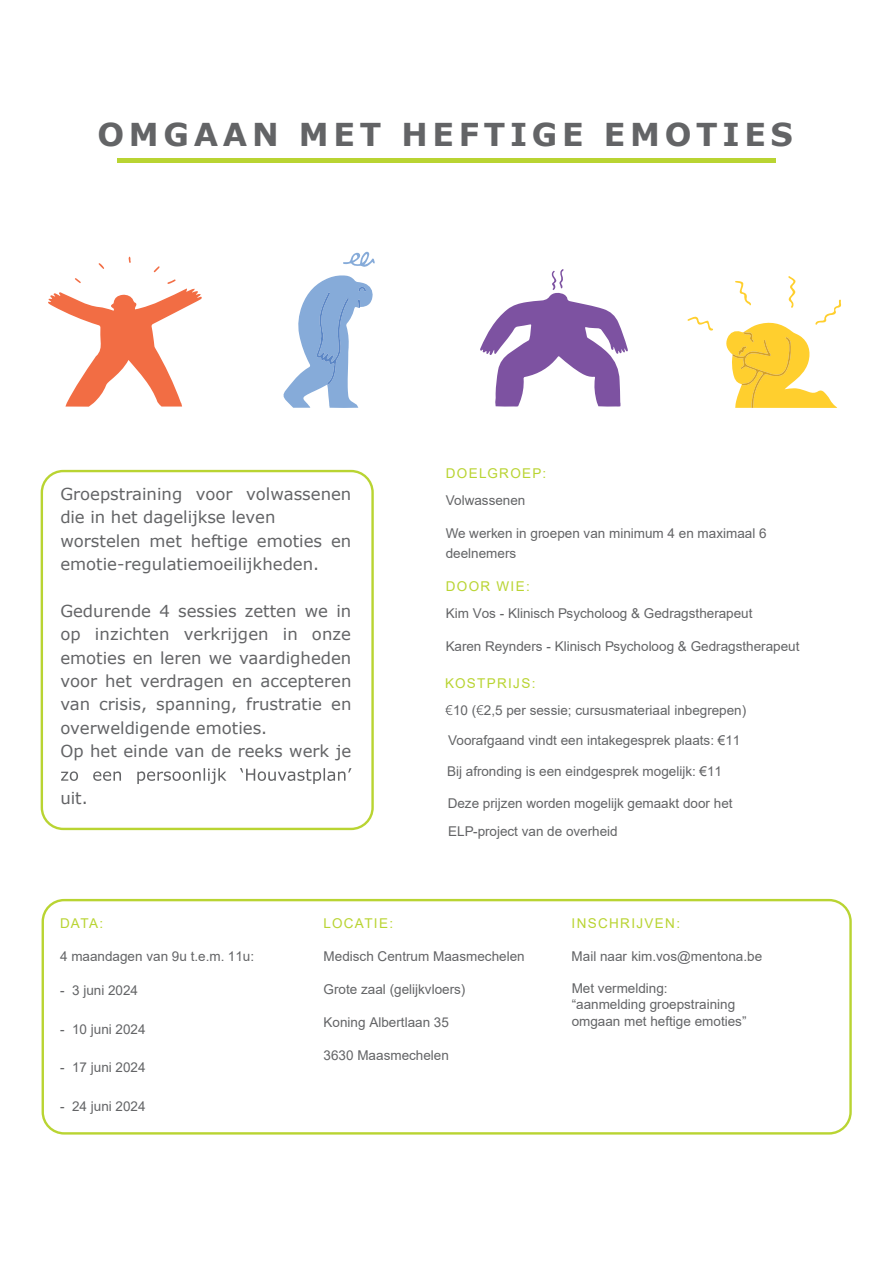
<style>
.page{position:relative;width:893px;height:1263px;background:#fff}
.page>*{position:absolute;margin:0;border:0;box-sizing:border-box;transform-origin:0 0}
.t1{font:700 31.5px "Verdana";letter-spacing:.15em;color:#636466}
.t2{font:16.5px/23.4px "Verdana";color:#636466}
.t3{font:13.5px/16.2px "Arial";color:#636466}
.t4{font:13.5px "Arial";letter-spacing:.1em;color:#b9d432}
</style>
<div class="page">
<div style="left:42px;top:899px;width:810px;height:235px;border:2px solid #b9d432;border-radius:21px"></div>
<svg style="left:61px;top:768px;width:290px;height:16px"></svg>
<svg style="left:445px;top:705px;width:8px;height:10px"></svg>
<svg style="left:476px;top:705px;width:7px;height:10px"></svg>
<svg style="left:480px;top:269px;width:148px;height:138px"></svg>
<svg style="left:343px;top:251px;width:32px;height:16px"></svg>
<svg style="left:687px;top:317px;width:26px;height:14px"></svg>
<svg style="left:153px;top:266px;width:7px;height:6px"></svg>
<svg style="left:98px;top:263px;width:6px;height:6px"></svg>
<svg style="left:128px;top:257px;width:3px;height:6px"></svg>
<svg style="left:48px;top:278px;width:154px;height:129px"></svg>
<svg style="left:283px;top:275px;width:90px;height:133px"></svg>
<svg style="left:726px;top:276px;width:116px;height:132px"></svg>
<div style="left:41px;top:470px;width:333px;height:360px;border:2px solid #b9d432;border-radius:21px"></div>
<hr style="left:117px;top:159px;width:659px;height:4px;background:#b9d432">
<h1 class="t1" style="left:97px;top:112px;width:697px">OMGAAN MET HEFTIGE EMOTIES</h1>
<p class="t2" style="left:60px;top:482px;width:293px">Groepstraining voor volwassenen die in het dagelijkse leven worstelen met heftige emoties en emotie-regulatiemoeilijkheden.</p>
<p class="t2" style="left:60px;top:599px;width:293px">Gedurende 4 sessies zetten we in op inzichten verkrijgen in onze emoties en leren we vaardigheden voor het verdragen en accepteren van crisis, spanning, frustratie en overweldigende emoties.<br>Op het einde van de reeks werk je</p>
<p class="t2" style="left:60px;top:786px;width:29px">uit.</p>
<p class="t4" style="left:446px;top:464px;width:102px">DOELGROEP:</p>
<p class="t3" style="left:446px;top:492px;width:81px">Volwassenen</p>
<p class="t3" style="left:446px;top:524px;width:322px;line-height:19.8px">We werken in groepen van minimum 4 en maximaal 6 deelnemers</p>
<p class="t4" style="left:446px;top:577px;width:86px">DOOR WIE:</p>
<p class="t3" style="left:446px;top:605px;width:308px">Kim Vos - Klinisch Psycholoog &amp; Gedragstherapeut</p>
<p class="t3" style="left:446px;top:638px;width:355px">Karen Reynders - Klinisch Psycholoog &amp; Gedragstherapeut</p>
<p class="t4" style="left:445px;top:674px;width:92px">KOSTPRIJS:</p>
<p class="t3" style="left:453px;top:702px;width:295px">10 ( 2,5 per sessie; cursusmateriaal inbegrepen)</p>
<p class="t3" style="left:448px;top:732px;width:294px">Voorafgaand vindt een intakegesprek plaats: €11</p>
<p class="t3" style="left:447px;top:763px;width:276px">Bij afronding is een eindgesprek mogelijk: €11</p>
<p class="t3" style="left:448px;top:789px;width:286px;line-height:28.3px">Deze prijzen worden mogelijk gemaakt door het<br>ELP-project van de overheid</p>
<p class="t4" style="left:60px;top:914px;width:45px">DATA:</p>
<p class="t3" style="left:60px;top:948px;width:195px">4 maandagen van 9u t.e.m. 11u:</p>
<p class="t3" style="left:60px;top:982px;width:80px">- 3 juni 2024</p>
<p class="t3" style="left:60px;top:1021px;width:87px">- 10 juni 2024</p>
<p class="t3" style="left:60px;top:1059px;width:87px">- 17 juni 2024</p>
<p class="t3" style="left:60px;top:1098px;width:87px">- 24 juni 2024</p>
<p class="t4" style="left:324px;top:914px;width:71px">LOCATIE:</p>
<p class="t3" style="left:324px;top:948px;width:203px">Medisch Centrum Maasmechelen</p>
<p class="t3" style="left:324px;top:981px;width:143px">Grote zaal (gelijkvloers)</p>
<p class="t3" style="left:324px;top:1014px;width:127px">Koning Albertlaan 35</p>
<p class="t3" style="left:324px;top:1047px;width:127px">3630 Maasmechelen</p>
<p class="t4" style="left:572px;top:914px;width:110px">INSCHRIJVEN:</p>
<p class="t3" style="left:572px;top:948px;width:192px">Mail naar kim.vos@mentona.be</p>
<p class="t3" style="left:572px;top:980px;width:176px">Met vermelding:<br>“aanmelding groepstraining omgaan met heftige emoties”</p>
</div>
